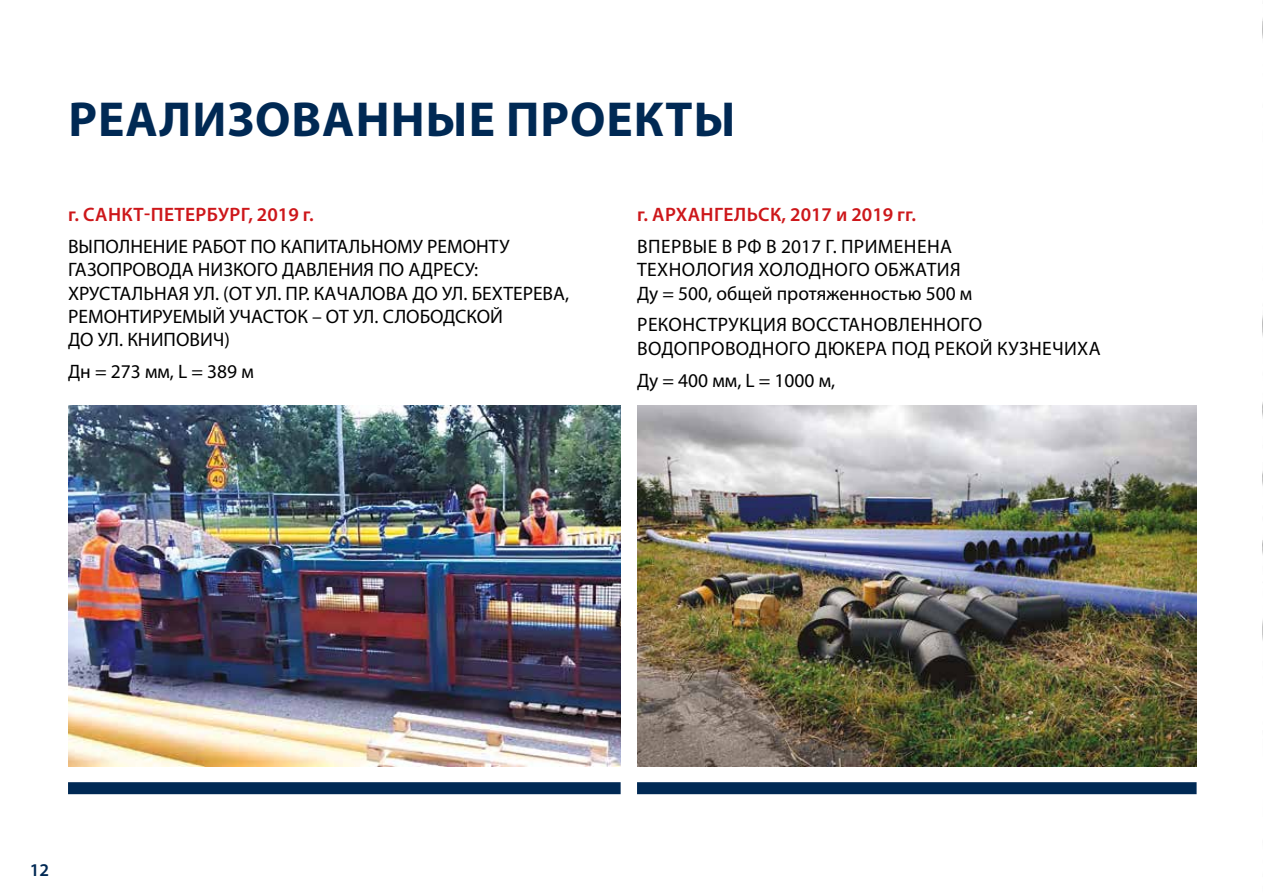
<style>
.page{position:relative;width:1263px;height:893px;background:#fff}
.page>*{position:absolute;margin:0;border:0;box-sizing:border-box;transform-origin:0 0}
.t1{font:700 49.35px "Myriad Pro";letter-spacing:.02em;color:#002954}
.t2{font:19.5px/23.4px "Myriad Pro";color:#000}
.t3{font:19.5px/23.4px "Myriad Pro";letter-spacing:.02em;color:#000}
.t4{font:600 19.5px "Myriad Pro";letter-spacing:.02em;color:#cd171a}
.t5{font:600 18px "Myriad Pro";color:#002954}
</style>
<div class="page">
<img style="left:1262px;top:18px;width:1px;height:623px">
<img style="left:637px;top:406px;width:559px;height:360px">
<img style="left:68px;top:406px;width:553px;height:360px">
<div style="left:637px;top:782px;width:559px;height:12px;background:#002954"></div>
<div style="left:68px;top:782px;width:553px;height:12px;background:#002954"></div>
<h1 class="t1" style="left:69px;top:87px;width:669px">РЕАЛИЗОВАННЫЕ ПРОЕКТЫ</h1>
<p class="t4" style="left:68px;top:202px;width:247px">г. САНКТ-ПЕТЕРБУРГ, 2019 г.</p>
<p class="t2" style="left:68px;top:234px;width:503px">ВЫПОЛНЕНИЕ РАБОТ ПО КАПИТАЛЬНОМУ РЕМОНТУ ГАЗОПРОВОДА НИЗКОГО ДАВЛЕНИЯ ПО АДРЕСУ:<br>ХРУСТАЛЬНАЯ УЛ. (ОТ УЛ. ПР. КАЧАЛОВА ДО УЛ. БЕХТЕРЕВА, РЕМОНТИРУЕМЫЙ УЧАСТОК – ОТ УЛ. СЛОБОДСКОЙ<br>ДО УЛ. КНИПОВИЧ)</p>
<p class="t2" style="left:68px;top:360px;width:187px">Дн = 273 мм, L = 389 м</p>
<p class="t4" style="left:637px;top:202px;width:280px">г. АРХАНГЕЛЬСК, 2017 и 2019 гг.</p>
<p class="t2" style="left:637px;top:234px;width:337px">ВПЕРВЫЕ В РФ В 2017 Г. ПРИМЕНЕНА<br>ТЕХНОЛОГИЯ ХОЛОДНОГО ОБЖАТИЯ<br>Ду = 500, общей протяженностью 500 м</p>
<p class="t3" style="left:637px;top:313px;width:465px">РЕКОНСТРУКЦИЯ ВОССТАНОВЛЕННОГО<br>ВОДОПРОВОДНОГО ДЮКЕРА ПОД РЕКОЙ КУЗНЕЧИХА</p>
<p class="t2" style="left:637px;top:368px;width:200px">Ду = 400 мм, L = 1000 м,</p>
<p class="t5" style="left:30px;top:858px;width:21px">12</p>
</div>
